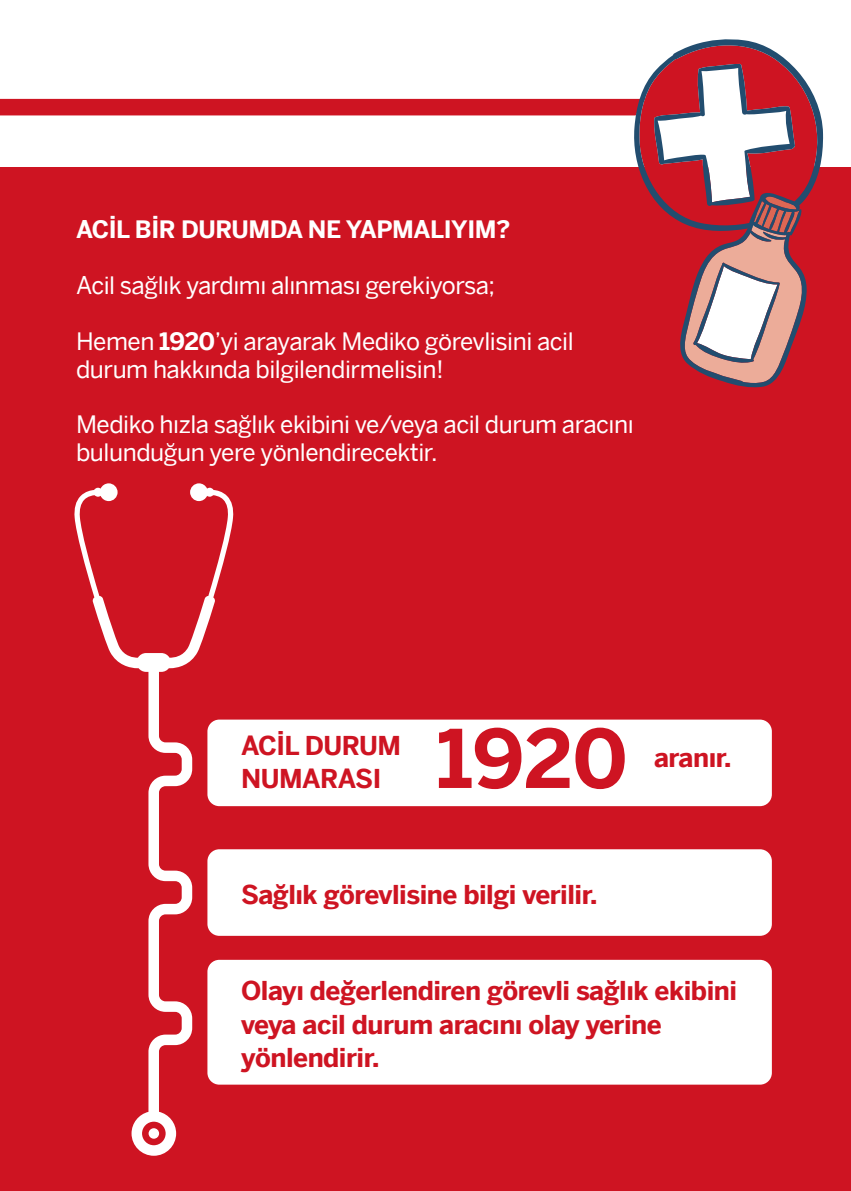
<style>
.page{position:relative;width:851px;height:1191px;background:#fff}
.page>*{position:absolute;margin:0;border:0;box-sizing:border-box;transform-origin:0 0}
.t1{font:80px "Benton Sans TRU Bol";color:#ce1422}
.t2{font:26px/33.4px "Benton Sans TRU Bol";letter-spacing:-.02em;color:#ce1422}
.t3{font:24px/27.8px "Benton Sans TRU Reg";letter-spacing:-.02em;color:#fff}
.t4{font:24px "Benton Sans TRU Bol";letter-spacing:-.02em;color:#fff}
.s1{font-family:"Benton Sans TRU Bol"}
</style>
<div class="page">
<div style="left:0;top:168px;width:850px;height:1023px;background:#ce1422"></div>
<svg style="left:0;top:39px;width:826px;height:349px"></svg>
<div style="left:207px;top:719px;width:564px;height:87px;background:#fff;border-radius:12px"></div>
<div style="left:207px;top:849px;width:564px;height:86px;background:#fff;border-radius:12px"></div>
<div style="left:207px;top:959px;width:564px;height:125px;background:#fff;border-radius:12px"></div>
<svg style="left:74px;top:483px;width:160px;height:672px"></svg>
<p class="t4" style="left:76px;top:215px;width:436px">ACİL BİR DURUMDA NE YAPMALIYIM?</p>
<p class="t3" style="left:76px;top:271px;width:420px">Acil sağlık yardımı alınması gerekiyorsa;</p>
<p class="t3" style="left:76px;top:327px;width:499px">Hemen <span class="s1">1920</span>’yi arayarak Mediko görevlisini acil durum hakkında bilgilendirmelisin!</p>
<p class="t3" style="left:76px;top:410px;width:559px">Mediko hızla sağlık ekibini ve/veya acil durum aracını bulunduğun yere yönlendirecektir.</p>
<p class="t2" style="left:241px;top:728px;width:161px">ACİL DURUM<br>NUMARASI</p>
<h1 class="t1" style="left:436px;top:711px;width:193px">1920</h1>
<p class="t2" style="left:654px;top:740px;width:79px">aranır.</p>
<p class="t2" style="left:241px;top:877px;width:358px">Sağlık görevlisine bilgi verilir.</p>
<p class="t2" style="left:241px;top:973px;width:497px">Olayı değerlendiren görevli sağlık ekibini veya acil durum aracını olay yerine yönlendirir.</p>
</div>
